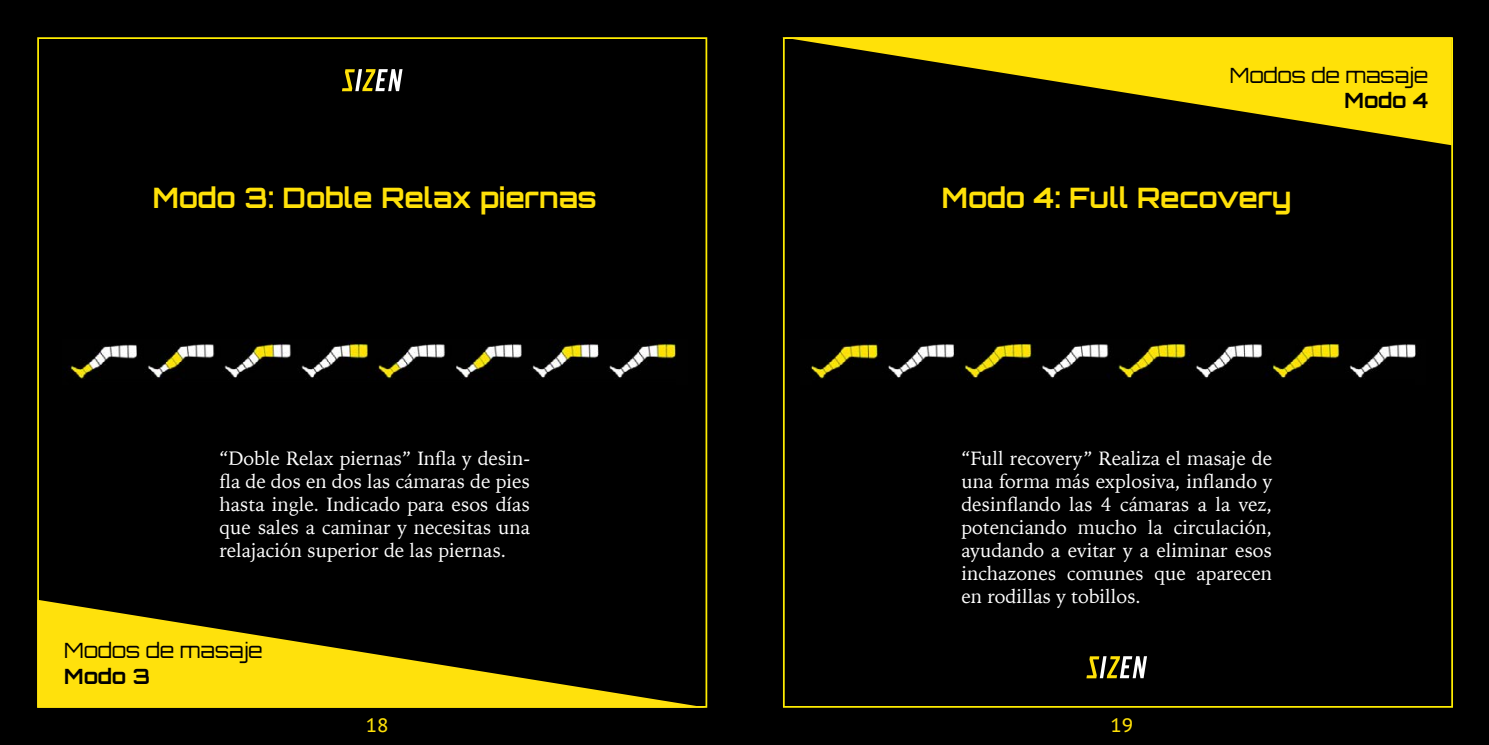
<style>
.page{position:relative;width:1489px;height:745px;background:#fff}
.page>*{position:absolute;margin:0;border:0;box-sizing:border-box;transform-origin:0 0}
.t1{font:700 28.18px "Orbitron";color:#ffe108}
.t2{font:300 21px "Orbitron";letter-spacing:-.01em;color:#000}
.t3{font:700 21px "Orbitron";color:#000}
.t4{font:19.25px/23.1px "Iowan Old Style";color:#fff;text-align:justify}
.t5{font:19.25px "PT Sans Caption";color:#ffe108}
</style>
<div class="page">
<div style="left:0;top:0;width:744px;height:744px;background:#000"></div>
<svg style="left:37px;top:599px;width:670px;height:108px"></svg>
<div style="left:744px;top:0;width:744px;height:744px;background:#000"></div>
<svg style="left:782px;top:37px;width:669px;height:108px"></svg>
<svg style="left:1086px;top:656px;width:60px;height:22px"></svg>
<svg style="left:342px;top:69px;width:60px;height:23px"></svg>
<img style="left:63px;top:339px;width:613px;height:41px">
<img style="left:811px;top:339px;width:605px;height:41px">
<h1 class="t1" style="left:153px;top:181px;width:445px">Modo 3: Doble Relax piernas</h1>
<p class="t4" style="left:219px;top:445px;width:312px">“Doble Relax piernas” Infla y desin&shy;fla de dos en dos las cámaras de pies hasta ingle. Indicado para esos días que sales a caminar y necesitas una relajación superior de las piernas.</p>
<p class="t2" style="left:64px;top:636px;width:200px">Modos de masaje</p>
<p class="t3" style="left:64px;top:663px;width:87px">Modo 3</p>
<p class="t2" style="left:1229px;top:61px;width:200px">Modos de masaje</p>
<p class="t3" style="left:1344px;top:87px;width:85px">Modo 4</p>
<h1 class="t1" style="left:941px;top:181px;width:351px">Modo 4: Full Recovery</h1>
<p class="t4" style="left:961px;top:445px;width:312px">“Full recovery” Realiza el masaje de una forma más explosiva, inflando y desinflando las 4 cámaras a la vez, potenciando mucho la circulación, ayudando a evitar y a eliminar esos inchazones comunes que aparecen en rodillas y tobillos.</p>
<p class="t5" style="left:366px;top:712px;width:24px">18</p>
<p class="t5" style="left:1110px;top:712px;width:24px">19</p>
</div>
